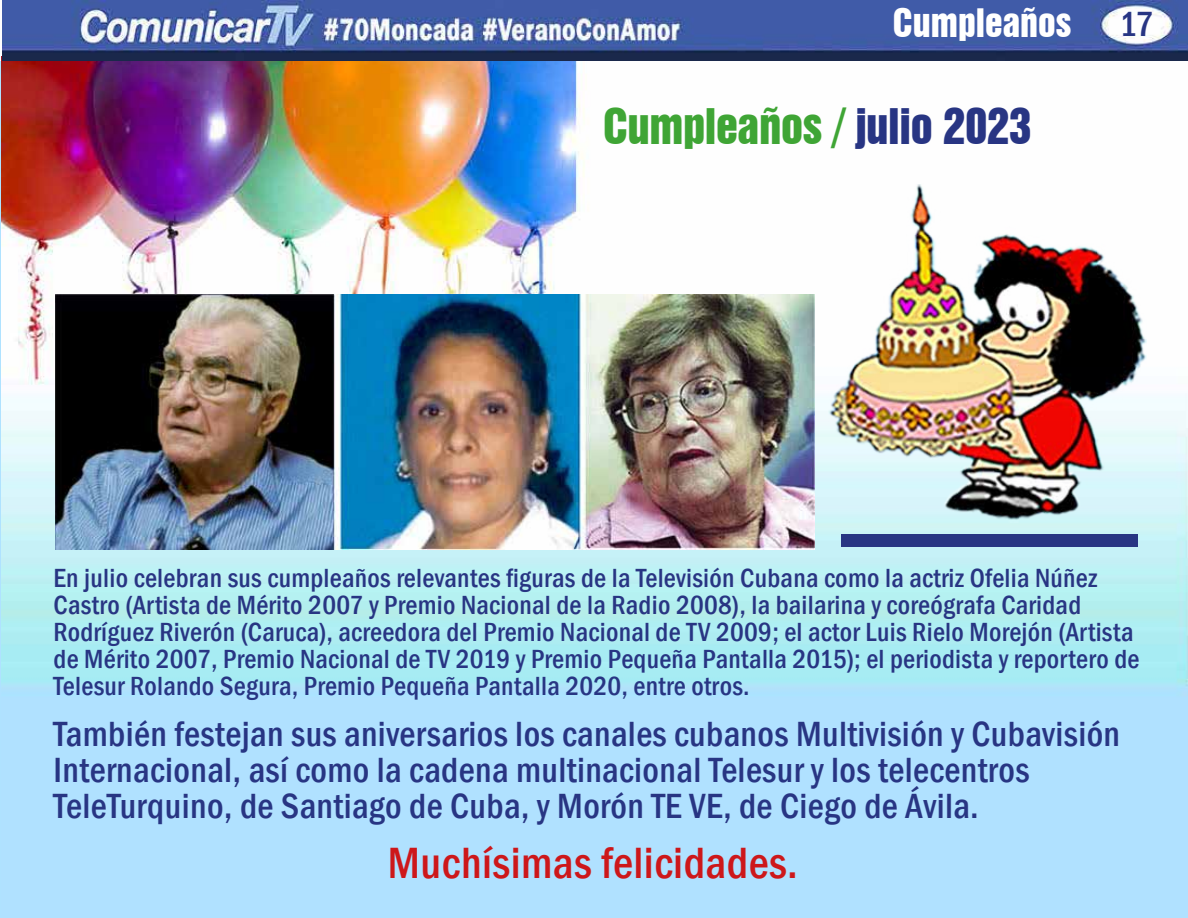
<style>
.page{position:relative;width:1188px;height:918px;background:#fff}
.page>*{position:absolute;margin:0;border:0;box-sizing:border-box;transform-origin:0 0}
.t1{font:500 condensed 45px "Franklin Gothic";letter-spacing:.01em;color:#cd171a}
.t2{font:45px "Swiss 921 BT Regular A";letter-spacing:-.01em;color:#3fa535}
.t3{font:500 condensed 36px/36px "Franklin Gothic";letter-spacing:.01em;color:#283583}
.t4{font:36px "Swiss 921 BT Regular A";color:#fff}
.t5{font:500 condensed 27px/27px "Franklin Gothic";letter-spacing:.01em;color:#283583}
.s1{color:#283583}
</style>
<div class="page">
<img style="left:0;top:62px;width:1px;height:856px">
<img style="left:1px;top:57px;width:1187px;height:861px">
<img style="left:829px;top:183px;width:317px;height:340px">
<div style="left:841px;top:535px;width:297px;height:12px;background:#283583"></div>
<img style="left:3px;top:0;width:1185px;height:60px">
<img style="left:55px;top:294px;width:760px;height:255px">
<h2 class="t4" style="left:893px;top:-1px;width:180px">Cumpleaños</h2>
<h2 class="t3" style="left:1119px;top:6px;width:36px">17</h2>
<h1 class="t2" style="left:603px;top:97px;width:430px">Cumpleaños / <span class="s1">julio 2023</span></h1>
<p class="t5" style="left:54px;top:564px;width:1087px">En julio celebran sus cumpleaños relevantes figuras de la Televisión Cubana como la actriz Ofelia Núñez Castro (Artista de Mérito 2007 y Premio Nacional de la Radio 2008), la bailarina y coreógrafa Caridad Rodríguez Riverón (Caruca), acreedora del Premio Nacional de TV 2009; el actor Luis Rielo Morejón (Artista de Mérito 2007, Premio Nacional de TV 2019 y Premio Pequeña Pantalla 2015); el periodista y reportero de Telesur Rolando Segura, Premio Pequeña Pantalla 2020, entre otros.</p>
<h2 class="t3" style="left:54px;top:715px;width:1068px">También festejan sus aniversarios los canales cubanos Multivisión y Cubavisión<br>Internacional, así como la cadena multinacional Telesur y los telecentros<br>TeleTurquino, de Santiago de Cuba, y Morón TE VE, de Ciego de Ávila.</h2>
<h1 class="t1" style="left:388px;top:833px;width:411px">Muchísimas felicidades.</h1>
</div>
